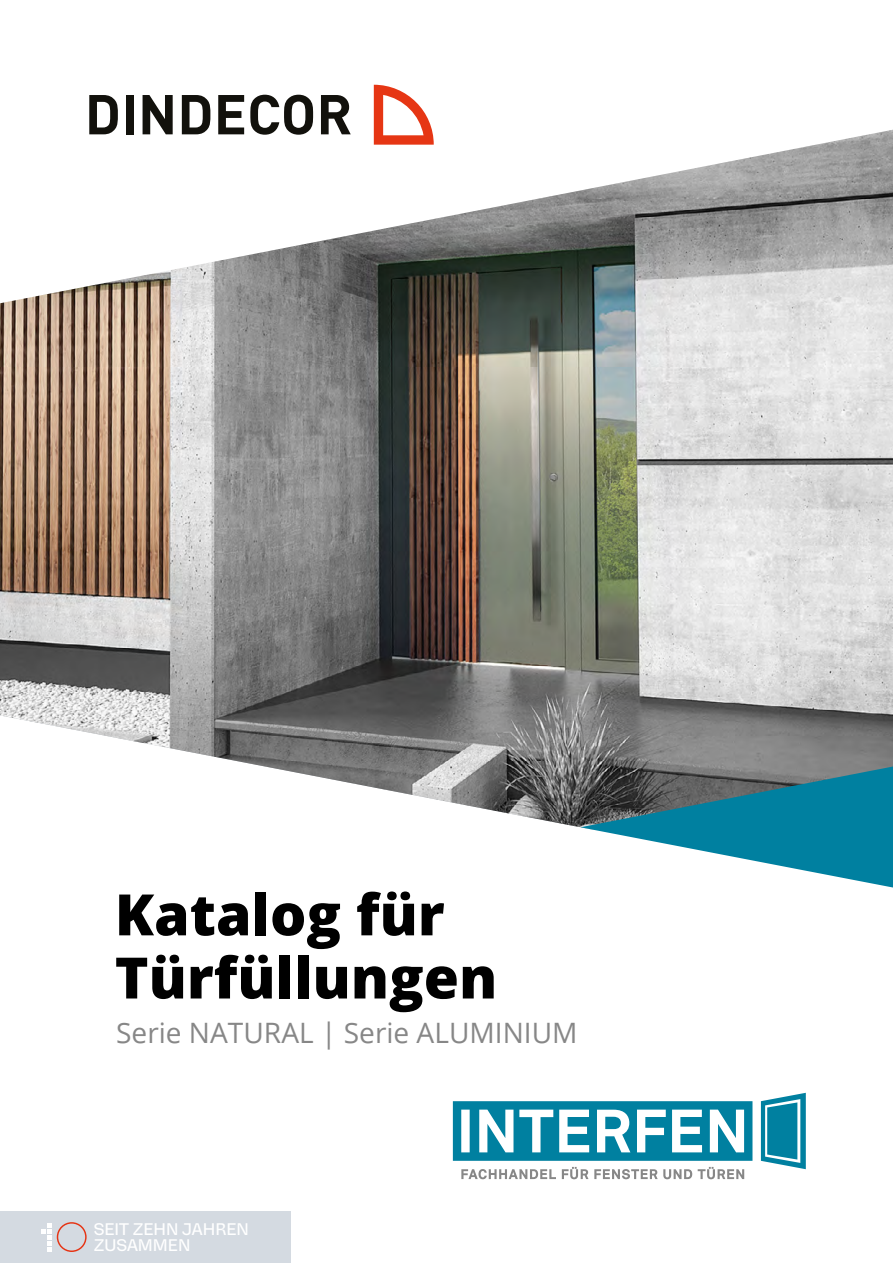
<style>
.page{position:relative;width:893px;height:1263px;background:#fff}
.page>*{position:absolute;margin:0;border:0;box-sizing:border-box;transform-origin:0 0}
.t1{font:800 57.15px/63.2px "Open Sans";color:#000}
.t2{font:28.05px "Open Sans";color:#878787}
.t3{font:500 16.95px/15.3px "Vastago Grotesk";color:#fff}
</style>
<div class="page">
<img style="left:0;top:303px;width:893px;height:525px">
<svg style="left:580px;top:766px;width:313px;height:122px"></svg>
<svg style="left:2px;top:84px;width:891px;height:219px"></svg>
<svg style="left:374px;top:85px;width:60px;height:60px"></svg>
<svg style="left:89px;top:95px;width:29px;height:39px"></svg>
<div style="left:126px;top:95px;width:7px;height:39px;background:#12110c"></div>
<svg style="left:143px;top:95px;width:30px;height:39px"></svg>
<svg style="left:182px;top:95px;width:28px;height:39px"></svg>
<svg style="left:218px;top:95px;width:26px;height:39px"></svg>
<svg style="left:250px;top:95px;width:63px;height:40px"></svg>
<svg style="left:321px;top:95px;width:30px;height:39px"></svg>
<svg style="left:453px;top:1101px;width:299px;height:60px"></svg>
<svg style="left:761px;top:1093px;width:45px;height:76px"></svg>
<svg style="left:461px;top:1167px;width:283px;height:12px"></svg>
<div style="left:0;top:1211px;width:291px;height:52px;background:#d4dae1"></div>
<svg style="left:42px;top:1222px;width:45px;height:30px"></svg>
<h1 class="t1" style="left:115px;top:880px;width:384px">Katalog für<br>Türfüllungen</h1>
<p class="t2" style="left:116px;top:1014px;width:463px">Serie NATURAL | Serie ALUMINIUM</p>
<p class="t3" style="left:94px;top:1222px;width:157px">SEIT ZEHN JAHREN<br>ZUSAMMEN</p>
</div>
